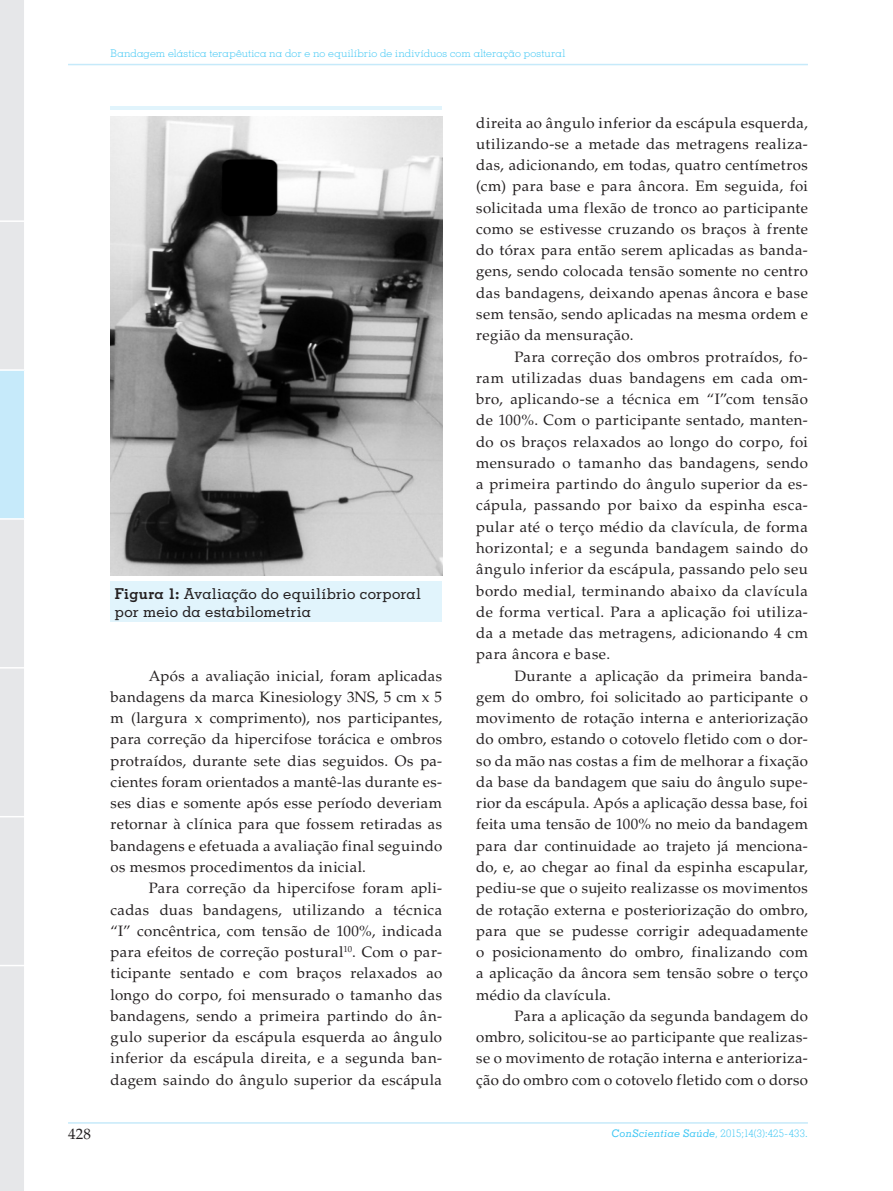
<style>
.page{position:relative;width:893px;height:1191px;background:#fff}
.page>*{position:absolute;margin:0;border:0;box-sizing:border-box;transform-origin:0 0}
.CS_Normal{font:15px/21.3px "Palatino LT Std";letter-spacing:.025em;color:#231f20;text-align:justify}
.CS_Tabela_-_titulo{font:500 15px/18px "Memphis LT Std";letter-spacing:.01em;color:#231f20}
.t1{font:300 10.5px "Memphis LT Std";letter-spacing:.02em;color:#40c7f4}
.s1{font-weight:700}
.s2{font-weight:500;font-style:italic}
</style>
<div class="page">
<hr style="left:68px;top:64px;width:740px;height:1px;background:#c6eafa">
<hr style="left:68px;top:1122px;width:740px;height:1px;background:#c6eafa">
<svg style="left:0;top:0;width:24px;height:1191px;background:#e2e7eb"></svg>
<hr style="left:0;top:964px;width:26px;height:2px;background:#fff">
<div style="left:111px;top:106px;width:331px;height:515px;background:#e1f4fc"></div>
<div style="left:111px;top:111px;width:331px;height:470px;background:#fff"></div>
<img style="left:111px;top:116px;width:331px;height:460px">
<p class="t1" style="left:111px;top:47px;width:456px">Bandagem elástica terapêutica na dor e no equilíbrio de indivíduos com alteração postural</p>
<p class="CS_Tabela_-_titulo" style="left:115px;top:585px;width:308px"><span class="s1">Figura 1:</span> Avaliação do equilíbrio corporal por meio da estabilometria</p>
<p class="CS_Normal" style="left:111px;top:665px;width:333px;text-indent:38px">Após a avaliação inicial, foram aplicadas bandagens da marca Kinesiology 3NS, 5 cm x 5 m (largura x comprimento), nos participantes, para correção da hipercifose torácica e ombros protraídos, durante sete dias seguidos. Os pa&shy;cientes foram orientados a mantê-las durante es&shy;ses dias e somente após esse período deveriam retornar à clínica para que fossem retiradas as bandagens e efetuada a avaliação final seguindo os mesmos procedimentos da inicial.</p>
<p class="CS_Normal" style="left:111px;top:877px;width:333px;text-indent:38px">Para correção da hipercifose foram apli&shy;cadas duas bandagens, utilizando a técnica “I” concêntrica, com tensão de 100%, indicada para efeitos de correção postural<sup>10</sup>. Com o par&shy;ticipante sentado e com braços relaxados ao longo do corpo, foi mensurado o tamanho das bandagens, sendo a primeira partindo do ân&shy;gulo superior da escápula esquerda ao ângulo inferior da escápula direita, e a segunda ban&shy;dagem saindo do ângulo superior da escápula</p>
<p class="CS_Normal" style="left:476px;top:112px;width:333px">direita ao ângulo inferior da escápula esquerda, utilizando-se a metade das metragens realiza&shy;das, adicionando, em todas, quatro centímetros (cm) para base e para âncora. Em seguida, foi solicitada uma flexão de tronco ao participante como se estivesse cruzando os braços à frente do tórax para então serem aplicadas as banda&shy;gens, sendo colocada tensão somente no centro das bandagens, deixando apenas âncora e base sem tensão, sendo aplicadas na mesma ordem e região da mensuração.</p>
<p class="CS_Normal" style="left:476px;top:346px;width:333px;text-indent:38px">Para correção dos ombros protraídos, fo&shy;ram utilizadas duas bandagens em cada om&shy;bro, aplicando-se a técnica em “I”com tensão de 100%. Com o participante sentado, manten&shy;do os braços relaxados ao longo do corpo, foi mensurado o tamanho das bandagens, sendo a primeira partindo do ângulo superior da es&shy;cápula, passando por baixo da espinha esca&shy;pular até o terço médio da clavícula, de forma horizontal; e a segunda bandagem saindo do ângulo inferior da escápula, passando pelo seu bordo medial, terminando abaixo da clavícula de forma vertical. Para a aplicação foi utiliza&shy;da a metade das metragens, adicionando 4 cm para âncora e base.</p>
<p class="CS_Normal" style="left:476px;top:665px;width:333px;text-indent:38px">Durante a aplicação da primeira banda&shy;gem do ombro, foi solicitado ao participante o movimento de rotação interna e anteriorização do ombro, estando o cotovelo fletido com o dor&shy;so da mão nas costas a fim de melhorar a fixação da base da bandagem que saiu do ângulo supe&shy;rior da escápula. Após a aplicação dessa base, foi feita uma tensão de 100% no meio da bandagem para dar continuidade ao trajeto já menciona&shy;do, e, ao chegar ao final da espinha escapular, pediu-se que o sujeito realizasse os movimentos de rotação externa e posteriorização do ombro, para que se pudesse corrigir adequadamente o posicionamento do ombro, finalizando com a aplicação da âncora sem tensão sobre o terço médio da clavícula.</p>
<p class="CS_Normal" style="left:476px;top:1005px;width:333px;text-indent:38px">Para a aplicação da segunda bandagem do ombro, solicitou-se ao participante que realizas&shy;se o movimento de rotação interna e anterioriza&shy;ção do ombro com o cotovelo fletido com o dorso</p>
<p class="CS_Normal" style="left:68px;top:1123px;width:25px">428</p>
<p class="t1" style="left:612px;top:1127px;width:198px"><span class="s2">ConScientiae Saúde</span>, 2015;14(3):425-433.</p>
</div>
